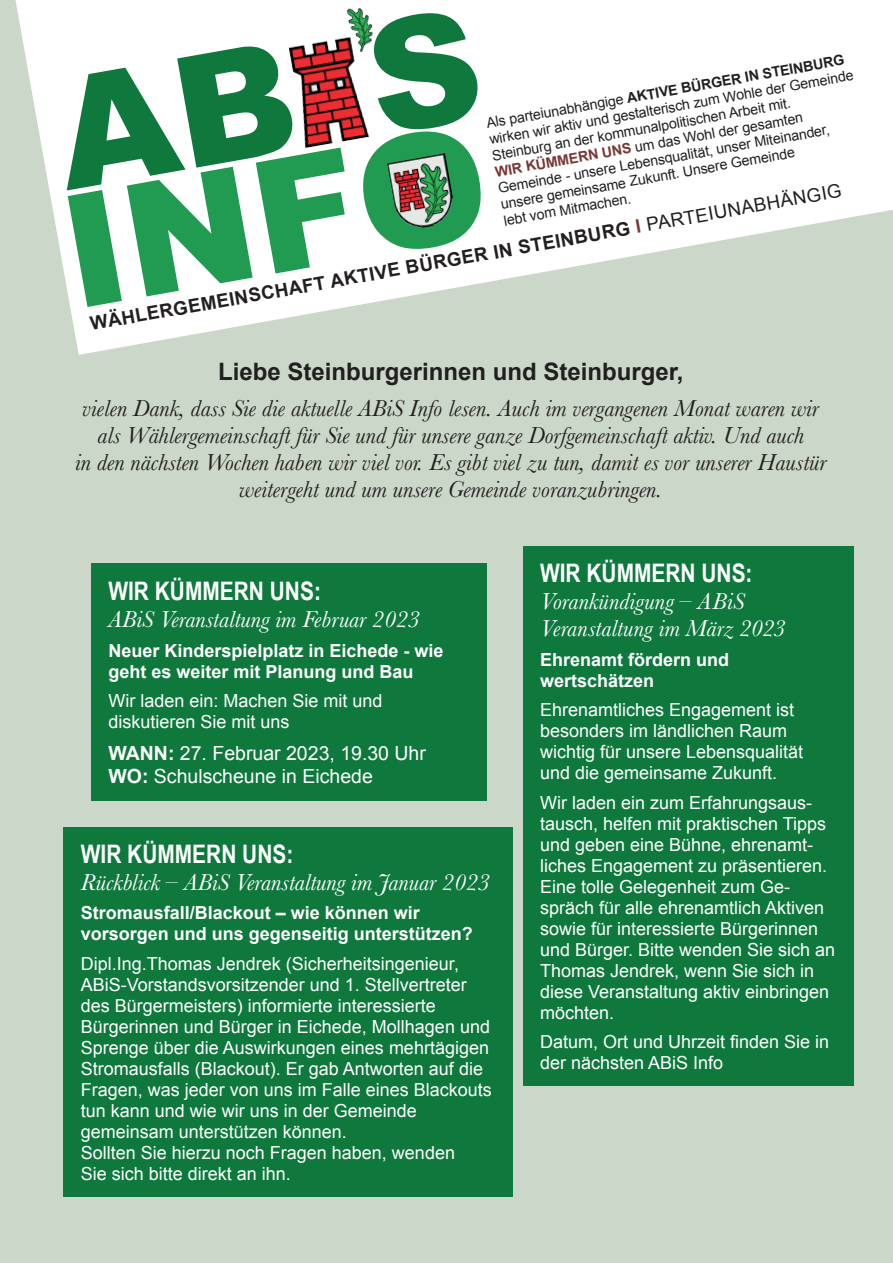
<style>
.page{position:relative;width:893px;height:1263px;background:#cbd8c9}
.page>*{position:absolute;margin:0;border:0;box-sizing:border-box;transform-origin:0 0}
.t1{font:900 157.2px "Arial";color:#219a52}
.t2{font:700 25.5px "Arial Narrow";color:#fff}
.t3{font:italic 24px/27px "Baskerville";color:#231f20;text-align:center}
.t4{font:italic 24px/27px "Baskerville";color:#fff}
.t5{font:700 24px "Arial";color:#231f20}
.t6{font:19.5px/23.4px "Arial";color:#fff}
.t7{font:700 18.75px "Arial";color:#231f20}
.t8{font:18px/21px "Arial";color:#fff}
.t9{font:700 18px/21px "Arial";color:#fff}
.t10{font:14.25px/16.5px "Arial";color:#231f20}
.s1{font-weight:700}
.s2{font-weight:700;color:#783834}
.s3{font-weight:400}
</style>
<div class="page">
<div style="left:91px;top:563px;width:396px;height:237px;background:#0e783d"></div>
<div style="left:64px;top:827px;width:449px;height:370px;background:#0e783d"></div>
<div style="left:523px;top:546px;width:331px;height:540px;background:#0e783d"></div>
<svg style="left:16px;top:0;width:877px;height:355px;fill:#fff"></svg>
<img style="left:387px;top:190px;width:70px;height:42px">
<img style="left:339px;top:1px;width:44px;height:5px">
<svg style="left:636px;top:219px;width:5px;height:14px"></svg>
<svg style="left:47px;top:6px;width:436px;height:184px"></svg>
<p class="t10" style="left:485px;top:115px;width:371px;rotate:-10deg">Als parteiunabhängige <span class="s1">AKTIVE BÜRGER IN STEINBURG </span>wirken wir aktiv und gestalterisch zum Wohle der Gemeinde Steinburg an der kommunalpolitischen Arbeit mit.<br><span class="s2">WIR KÜMMERN UNS</span> um das Wohl der gesamten Gemeinde - unsere Lebensqualität, unser Miteinander, unsere gemeinsame Zukunft. Unsere Gemeinde</p>
<h1 class="t1" style="left:45px;top:141px;width:430px;rotate:-10deg">INFO</h1>
<p class="t7" style="left:88px;top:311px;width:764px;rotate:-10deg">WÄHLERGEMEINSCHAFT AKTIVE BÜRGER IN STEINBURG <span class="s3">PARTEIUNABHÄNGIG</span></p>
<p class="t10" style="left:502px;top:213px;width:130px;rotate:-10deg">lebt vom Mitmachen.</p>
<h3 class="t5" style="left:218px;top:356px;width:467px">Liebe Steinburgerinnen und Steinburger,</h3>
<p class="t3" style="left:75px;top:394px;width:753px">vielen Dank, dass Sie die aktuelle ABiS Info lesen. Auch im vergangenen Monat waren wir als Wählergemeinschaft für Sie und für unsere ganze Dorfgemeinschaft aktiv. Und auch<br>in den nächsten Wochen haben wir viel vor. Es gibt viel zu tun, damit es vor unserer Haustür weitergeht und um unsere Gemeinde voranzubringen.</p>
<h2 class="t2" style="left:108px;top:572px;width:214px">WIR KÜMMERN UNS:</h2>
<h3 class="t4" style="left:108px;top:606px;width:313px">ABiS Veranstaltung im Februar 2023</h3>
<p class="t9" style="left:108px;top:640px;width:337px">Neuer Kinderspielplatz in Eichede - wie geht es weiter mit Planung und Bau</p>
<p class="t8" style="left:108px;top:690px;width:276px">Wir laden ein: Machen Sie mit und diskutieren Sie mit uns</p>
<p class="t6" style="left:108px;top:742px;width:319px"><span class="s1">WANN:</span> 27. Februar 2023, 19.30 Uhr<br><span class="s1">WO:</span> Schulscheune in Eichede</p>
<h2 class="t2" style="left:81px;top:834px;width:214px">WIR KÜMMERN UNS:</h2>
<h3 class="t4" style="left:81px;top:868px;width:411px">Rückblick – ABiS Veranstaltung im Januar 2023</h3>
<p class="t9" style="left:81px;top:903px;width:394px">Stromausfall/Blackout – wie können wir vorsorgen und uns gegenseitig unterstützen?</p>
<p class="t8" style="left:81px;top:953px;width:413px">Dipl.Ing.Thomas Jendrek (Sicherheitsingenieur, ABiS-Vorstandsvorsitzender und 1. Stellvertreter des Bürgermeisters) informierte interessierte Bürgerinnen und Bürger in Eichede, Mollhagen und Sprenge über die Auswirkungen eines mehrtägigen Stromausfalls (Blackout). Er gab Antworten auf die Fragen, was jeder von uns im Falle eines Blackouts tun kann und wie wir uns in der Gemeinde gemeinsam unterstützen können.<br>Sollten Sie hierzu noch Fragen haben, wenden<br>Sie sich bitte direkt an ihn.</p>
<h2 class="t2" style="left:540px;top:554px;width:214px">WIR KÜMMERN UNS:</h2>
<h3 class="t4" style="left:540px;top:588px;width:247px">Vorankündigung – ABiS<br>Veranstaltung im März 2023</h3>
<p class="t9" style="left:540px;top:649px;width:191px">Ehrenamt fördern und wertschätzen</p>
<p class="t8" style="left:540px;top:699px;width:265px">Ehrenamtliches Engagement ist besonders im ländlichen Raum wichtig für unsere Lebensqualität und die gemeinsame Zukunft.</p>
<p class="t8" style="left:540px;top:792px;width:297px">Wir laden ein zum Erfahrungsaus&shy;tausch, helfen mit praktischen Tipps und geben eine Bühne, ehrenamt&shy;liches Engagement zu präsentieren.<br>Eine tolle Gelegenheit zum Ge&shy;spräch für alle ehrenamtlich Aktiven sowie für interessierte Bürgerinnen und Bürger. Bitte wenden Sie sich an<br>Thomas Jendrek, wenn Sie sich in diese Veranstaltung aktiv einbringen möchten.</p>
<p class="t8" style="left:540px;top:1031px;width:291px">Datum, Ort und Uhrzeit finden Sie in der nächsten ABiS Info</p>
</div>
